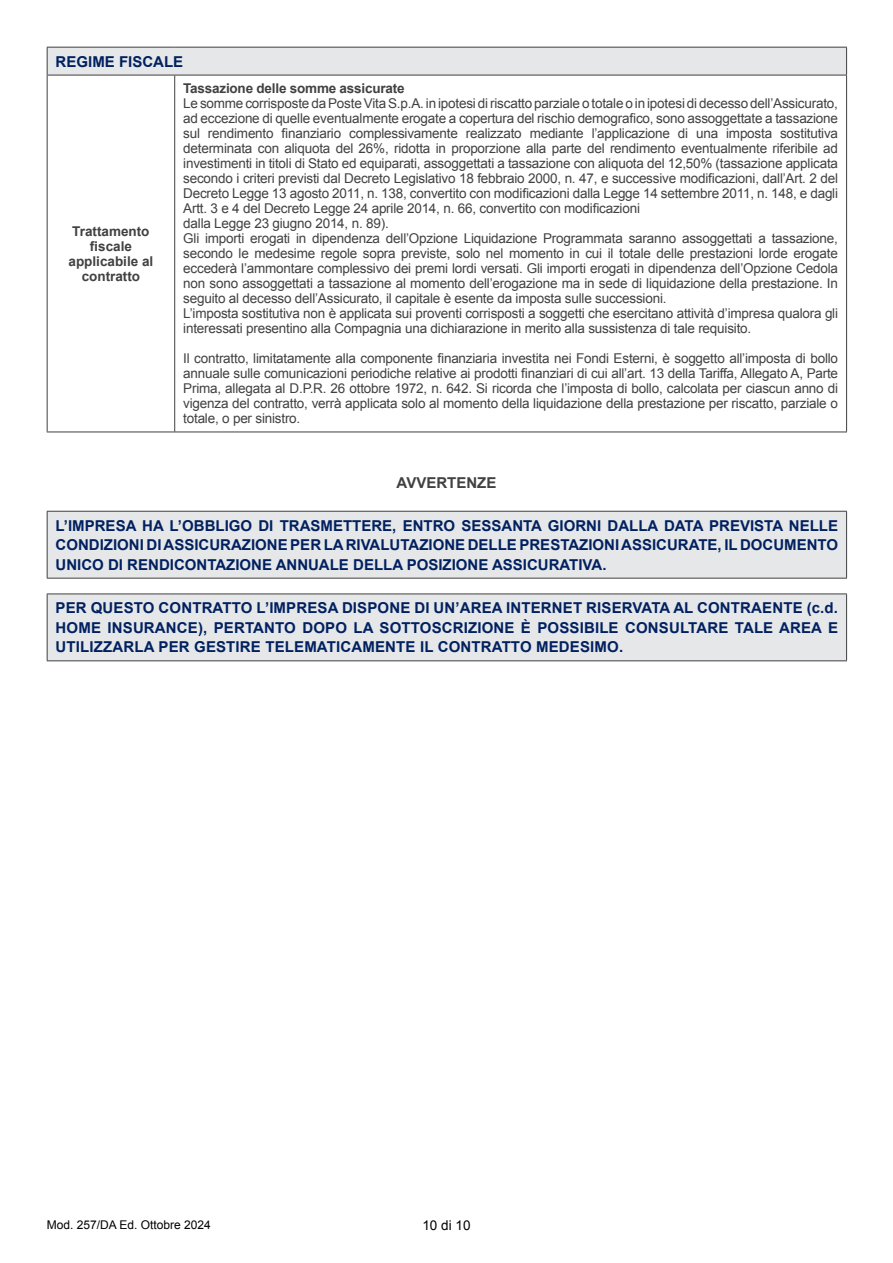
<style>
.page{position:relative;width:893px;height:1263px;background:#fff}
.page>*{position:absolute;margin:0;border:0;box-sizing:border-box;transform-origin:0 0}
.t1{font:700 15px/19.5px "Arial";color:#002060;text-align:justify}
.t2{font:700 15px "Arial";color:#414042}
.t3{font:13.5px/15px "Arial";letter-spacing:-.015em;color:#414042}
.t4{font:700 13.5px/15px "Arial";color:#414042;text-align:center}
.t5{font:13.5px "Arial";color:#000}
.t6{font:12px "Arial";color:#000}
</style>
<div class="page">
<div style="left:47px;top:47px;width:800px;height:28px;background:#e6e7e8"></div>
<hr style="left:47px;top:47px;width:128px;height:1px;background:#414042">
<svg style="left:47px;top:48px;width:1px;height:27px"></svg>
<hr style="left:175px;top:47px;width:672px;height:1px;background:#414042">
<svg style="left:846px;top:48px;width:1px;height:27px"></svg>
<hr style="left:47px;top:75px;width:128px;height:1px;background:#414042">
<hr style="left:47px;top:75px;width:1px;height:357px;background:#414042">
<hr style="left:47px;top:432px;width:128px;height:1px;background:#414042">
<hr style="left:175px;top:75px;width:672px;height:1px;background:#414042">
<hr style="left:174px;top:75px;width:1px;height:357px;background:#414042">
<hr style="left:846px;top:75px;width:1px;height:357px;background:#414042">
<hr style="left:175px;top:432px;width:672px;height:1px;background:#414042">
<div style="left:47px;top:511px;width:800px;height:67px;background:#e6e7e8"></div>
<hr style="left:47px;top:511px;width:800px;height:1px;background:#414042">
<hr style="left:47px;top:512px;width:1px;height:66px;background:#414042">
<hr style="left:846px;top:512px;width:1px;height:66px;background:#414042">
<hr style="left:47px;top:578px;width:800px;height:1px;background:#414042">
<div style="left:47px;top:594px;width:800px;height:67px;background:#e6e7e8"></div>
<hr style="left:47px;top:593px;width:800px;height:1px;background:#414042">
<hr style="left:47px;top:594px;width:1px;height:66px;background:#414042">
<hr style="left:846px;top:594px;width:1px;height:66px;background:#414042">
<hr style="left:47px;top:660px;width:800px;height:1px;background:#414042">
<p class="t1" style="left:56px;top:52px;width:129px">REGIME FISCALE</p>
<p class="t4" style="left:69px;top:224px;width:86px">Trattamento fiscale applicabile al contratto</p>
<p class="t4" style="left:183px;top:82px;width:223px">Tassazione delle somme assicurate</p>
<p class="t3" style="left:183px;top:96px;width:656px">Le somme corrisposte da Poste Vita S.p.A. in ipotesi di riscatto parziale o totale o in ipotesi di decesso dell’Assicurato, ad eccezione di quelle eventualmente erogate a copertura del rischio demografico, sono assoggettate a tassazione sul rendimento finanziario complessivamente realizzato mediante l’applicazione di una imposta sostitutiva determinata con aliquota del 26%, ridotta in proporzione alla parte del rendimento eventualmente riferibile ad investimenti in titoli di Stato ed equiparati, assoggettati a tassazione con aliquota del 12,50% (tassazione applicata secondo i criteri previsti dal Decreto Legislativo 18 febbraio 2000, n. 47, e successive modificazioni, dall’Art. 2 del Decreto Legge 13 agosto 2011, n. 138, convertito con modificazioni dalla Legge 14 settembre 2011, n. 148, e dagli Artt. 3 e 4 del Decreto Legge 24 aprile 2014, n. 66, convertito con modificazioni<br>dalla Legge 23 giugno 2014, n. 89).<br>Gli importi erogati in dipendenza dell’Opzione Liquidazione Programmata saranno assoggettati a tassazione, secondo le medesime regole sopra previste, solo nel momento in cui il totale delle prestazioni lorde erogate eccederà l’ammontare complessivo dei premi lordi versati. Gli importi erogati in dipendenza dell’Opzione Cedola non sono assoggettati a tassazione al momento dell’erogazione ma in sede di liquidazione della prestazione. In seguito al decesso dell’Assicurato, il capitale è esente da imposta sulle successioni.<br>L’imposta sostitutiva non è applicata sui proventi corrisposti a soggetti che esercitano attività d’impresa qualora gli interessati presentino alla Compagnia una dichiarazione in merito alla sussistenza di tale requisito.</p>
<p class="t3" style="left:183px;top:351px;width:656px;text-align:justify">Il contratto, limitatamente alla componente finanziaria investita nei Fondi Esterni, è soggetto all’imposta di bollo annuale sulle comunicazioni periodiche relative ai prodotti finanziari di cui all’art. 13 della Tariffa, Allegato A, Parte Prima, allegata al D.P.R. 26 ottobre 1972, n. 642. Si ricorda che l’imposta di bollo, calcolata per ciascun anno di vigenza del contratto, verrà applicata solo al momento della liquidazione della prestazione per riscatto, parziale o totale, o per sinistro.</p>
<p class="t2" style="left:397px;top:473px;width:101px">AVVERTENZE</p>
<p class="t1" style="left:56px;top:516px;width:784px">L’IMPRESA HA L’OBBLIGO DI TRASMETTERE, ENTRO SESSANTA GIORNI DALLA DATA PREVISTA NELLE CONDIZIONI DI ASSICURAZIONE PER LA RIVALUTAZIONE DELLE PRESTAZIONI ASSICURATE, IL DOCUMENTO UNICO DI RENDICONTAZIONE ANNUALE DELLA POSIZIONE ASSICURATIVA.</p>
<p class="t1" style="left:56px;top:599px;width:784px">PER QUESTO CONTRATTO L’IMPRESA DISPONE DI UN’AREA INTERNET RISERVATA AL CONTRAENTE (c.d.<br>HOME INSURANCE), PERTANTO DOPO LA SOTTOSCRIZIONE È POSSIBILE CONSULTARE TALE AREA E UTILIZZARLA PER GESTIRE TELEMATICAMENTE IL CONTRATTO MEDESIMO.</p>
<p class="t6" style="left:47px;top:1217px;width:166px">Mod. 257/DA Ed. Ottobre 2024</p>
<p class="t5" style="left:422px;top:1217px;width:50px">10 di 10</p>
</div>
